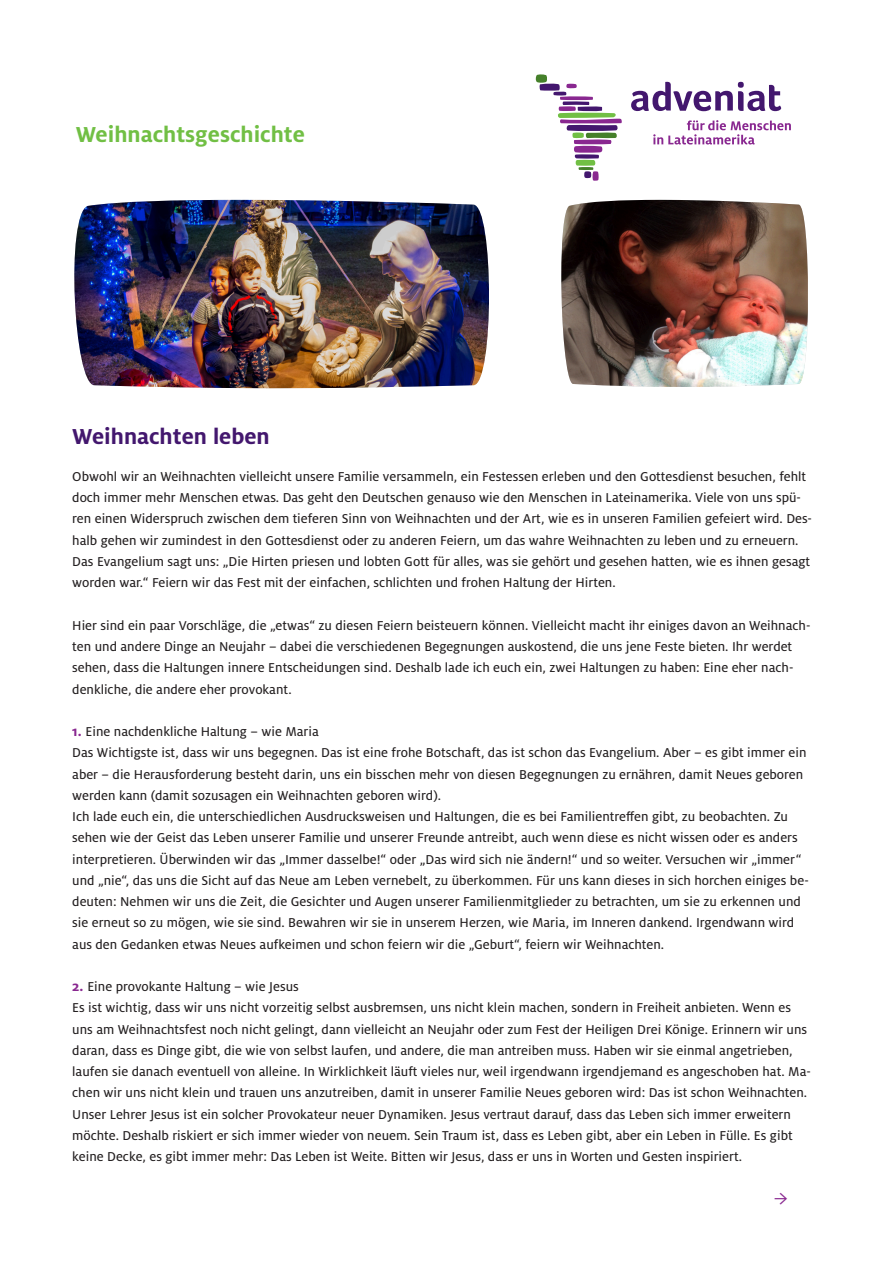
<style>
.page{position:relative;width:893px;height:1263px;background:#fff}
.page>*{position:absolute;margin:0;border:0;box-sizing:border-box;transform-origin:0 0}
.t1{font:700 24px "Milo OT";color:#71bf44}
.t2{font:700 24px "Milo OT";color:#43176e}
.t3{font:700 21px "Minion Pro";color:#892890}
.t4{font:14.25px/21.3px "Milo OT Text";color:#231f20}
.s1{font-family:"Milo OT";font-weight:700;font-size:15px;color:#892890}
</style>
<div class="page">
<div style="left:575px;top:160px;width:21px;height:6px;background:#71bf44;border-radius:3px"></div>
<svg style="left:578px;top:167px;width:21px;height:14px"></svg>
<svg style="left:536px;top:74px;width:86px;height:85px"></svg>
<svg style="left:653px;top:120px;width:138px;height:24px"></svg>
<svg style="left:631px;top:82px;width:150px;height:29px"></svg>
<img style="left:561px;top:200px;width:247px;height:187px">
<img style="left:74px;top:200px;width:415px;height:189px">
<h1 class="t1" style="left:76px;top:121px;width:231px">Weihnachtsgeschichte</h1>
<h1 class="t2" style="left:72px;top:423px;width:199px">Weihnachten leben</h1>
<p class="t4" style="left:72px;top:466px;width:741px">Obwohl wir an Weihnachten vielleicht unsere Familie versammeln, ein Festessen erleben und den Gottesdienst besuchen, fehlt doch immer mehr Menschen etwas. Das geht den Deutschen genauso wie den Menschen in Lateinamerika. Viele von uns spü&shy;ren einen Widerspruch zwischen dem tieferen Sinn von Weihnachten und der Art, wie es in unseren Familien gefeiert wird. Des&shy;halb gehen wir zumindest in den Gottesdienst oder zu anderen Feiern, um das wahre Weihnachten zu leben und zu erneuern.<br>Das Evangelium sagt uns: „Die Hirten priesen und lobten Gott für alles, was sie gehört und gesehen hatten, wie es ihnen gesagt worden war.“ Feiern wir das Fest mit der einfachen, schlichten und frohen Haltung der Hirten.</p>
<p class="t4" style="left:72px;top:615px;width:740px">Hier sind ein paar Vorschläge, die „etwas“ zu diesen Feiern beisteuern können. Vielleicht macht ihr einiges davon an Weihnach&shy;ten und andere Dinge an Neujahr – dabei die verschiedenen Begegnungen auskostend, die uns jene Feste bieten. Ihr werdet sehen, dass die Haltungen innere Entscheidungen sind. Deshalb lade ich euch ein, zwei Haltungen zu haben: Eine eher nach&shy;denkliche, die andere eher provokant.</p>
<p class="t4" style="left:72px;top:721px;width:738px"><span class="s1">1.</span> Eine nachdenkliche Haltung – wie Maria<br>Das Wichtigste ist, dass wir uns begegnen. Das ist eine frohe Botschaft, das ist schon das Evangelium. Aber – es gibt immer ein aber – die Herausforderung besteht darin, uns ein bisschen mehr von diesen Begegnungen zu ernähren, damit Neues geboren werden kann (damit sozusagen ein Weihnachten geboren wird).<br>Ich lade euch ein, die unterschiedlichen Ausdrucksweisen und Haltungen, die es bei Familientreffen gibt, zu beobachten. Zu sehen wie der Geist das Leben unserer Familie und unserer Freunde antreibt, auch wenn diese es nicht wissen oder es anders interpretieren. Überwinden wir das „Immer dasselbe!“ oder „Das wird sich nie ändern!“ und so weiter. Versuchen wir „immer“ und „nie“, das uns die Sicht auf das Neue am Leben vernebelt, zu überkommen. Für uns kann dieses in sich horchen einiges be&shy;deuten: Nehmen wir uns die Zeit, die Gesichter und Augen unserer Familienmitglieder zu betrachten, um sie zu erkennen und sie erneut so zu mögen, wie sie sind. Bewahren wir sie in unserem Herzen, wie Maria, im Inneren dankend. Irgendwann wird aus den Gedanken etwas Neues aufkeimen und schon feiern wir die „Geburt“, feiern wir Weihnachten.</p>
<p class="t4" style="left:72px;top:976px;width:740px"><span class="s1">2.</span> Eine provokante Haltung – wie Jesus<br>Es ist wichtig, dass wir uns nicht vorzeitig selbst ausbremsen, uns nicht klein machen, sondern in Freiheit anbieten. Wenn es uns am Weihnachtsfest noch nicht gelingt, dann vielleicht an Neujahr oder zum Fest der Heiligen Drei Könige. Erinnern wir uns daran, dass es Dinge gibt, die wie von selbst laufen, und andere, die man antreiben muss. Haben wir sie einmal angetrieben, laufen sie danach eventuell von alleine. In Wirklichkeit läuft vieles nur, weil irgendwann irgendjemand es angeschoben hat. Ma&shy;chen wir uns nicht klein und trauen uns anzutreiben, damit in unserer Familie Neues geboren wird: Das ist schon Weihnachten.<br>Unser Lehrer Jesus ist ein solcher Provokateur neuer Dynamiken. Jesus vertraut darauf, dass das Leben sich immer erweitern möchte. Deshalb riskiert er sich immer wieder von neuem. Sein Traum ist, dass es Leben gibt, aber ein Leben in Fülle. Es gibt keine Decke, es gibt immer mehr: Das Leben ist Weite. Bitten wir Jesus, dass er uns in Worten und Gesten inspiriert.</p>
<h2 class="t3" style="left:774px;top:1182px;width:15px">→</h2>
</div>
